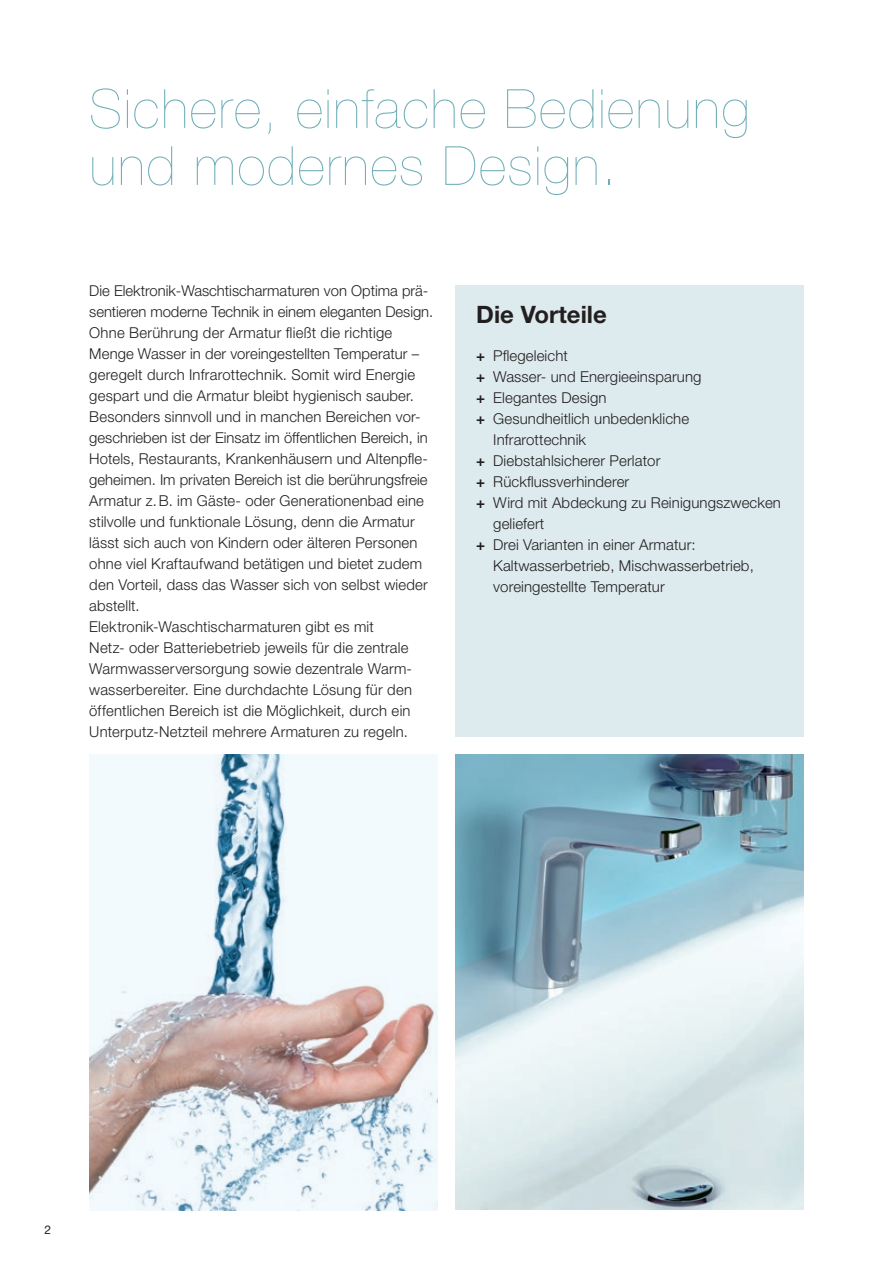
<style>
.page{position:relative;width:893px;height:1263px;background:#fff}
.page>*{position:absolute;margin:0;border:0;box-sizing:border-box;transform-origin:0 0}
.t1{font:200 54px/57px "Helvetica Neue LT Std";letter-spacing:.03em;color:#6faeb8}
.t2{font:700 24px "Helvetica Neue LT Std";color:#231f20}
.t3{font:300 15px/21px "Helvetica Neue LT Std";letter-spacing:.005em;color:#231f20}
.t4{font:12px "Helvetica Neue LT Std";color:#231f20}
.s1{font-weight:700}
</style>
<div class="page">
<div style="left:455px;top:285px;width:349px;height:452px;background:#deebee"></div>
<img style="left:89px;top:754px;width:349px;height:456px">
<img style="left:455px;top:754px;width:349px;height:456px">
<h1 class="t1" style="left:89px;top:80px;width:662px">Sichere, einfache Bedienung und modernes Design.</h1>
<p class="t3" style="left:89px;top:279px;width:345px">Die Elektronik-Waschtischarmaturen von Optima prä&shy;sentieren moderne Technik in einem eleganten Design.<br>Ohne Berührung der Armatur fließt die richtige Menge Wasser in der voreingestellten Temperatur – geregelt durch Infrarottechnik. Somit wird Energie gespart und die Armatur bleibt hygienisch sauber.<br>Besonders sinnvoll und in manchen Bereichen vor&shy;geschrieben ist der Einsatz im öffentlichen Bereich, in Hotels, Restaurants, Krankenhäusern und Altenpfle&shy;geheimen. Im privaten Bereich ist die berührungsfreie Armatur z.B. im Gäste- oder Generationenbad eine stilvolle und funktionale Lösung, denn die Armatur lässt sich auch von Kindern oder älteren Personen ohne viel Kraftaufwand betätigen und bietet zudem den Vorteil, dass das Wasser sich von selbst wieder abstellt.<br>Elektronik-Waschtischarmaturen gibt es mit<br>Netz- oder Batteriebetrieb jeweils für die zentrale Warmwasserversorgung sowie dezentrale Warm&shy;wasserbereiter. Eine durchdachte Lösung für den öffentlichen Bereich ist die Möglichkeit, durch ein Unterputz-Netzteil mehrere Armaturen zu regeln.</p>
<h2 class="t2" style="left:476px;top:300px;width:132px">Die Vorteile</h2>
<p class="t3" style="left:476px;top:345px;width:93px"><span class="s1">+</span> Pflegeleicht</p>
<p class="t3" style="left:476px;top:366px;width:227px"><span class="s1">+</span> Wasser- und Energieeinsparung</p>
<p class="t3" style="left:476px;top:387px;width:132px"><span class="s1">+</span> Elegantes Design</p>
<p class="t3" style="left:476px;top:408px;width:214px"><span class="s1">+</span> Gesundheitlich unbedenkliche</p>
<p class="t3" style="left:493px;top:429px;width:94px">Infrarottechnik</p>
<p class="t3" style="left:476px;top:450px;width:186px"><span class="s1">+</span> Diebstahlsicherer Perlator</p>
<p class="t3" style="left:476px;top:471px;width:155px"><span class="s1">+</span> Rückflussverhinderer</p>
<p class="t3" style="left:476px;top:492px;width:306px"><span class="s1">+</span> Wird mit Abdeckung zu Reinigungszwecken</p>
<p class="t3" style="left:493px;top:513px;width:53px">geliefert</p>
<p class="t3" style="left:476px;top:534px;width:221px"><span class="s1">+</span> Drei Varianten in einer Armatur:</p>
<p class="t3" style="left:493px;top:555px;width:262px">Kaltwasserbetrieb, Mischwasserbetrieb,</p>
<p class="t3" style="left:493px;top:576px;width:173px">voreingestellte Temperatur</p>
<p class="t4" style="left:45px;top:1222px;width:8px">2</p>
</div>
